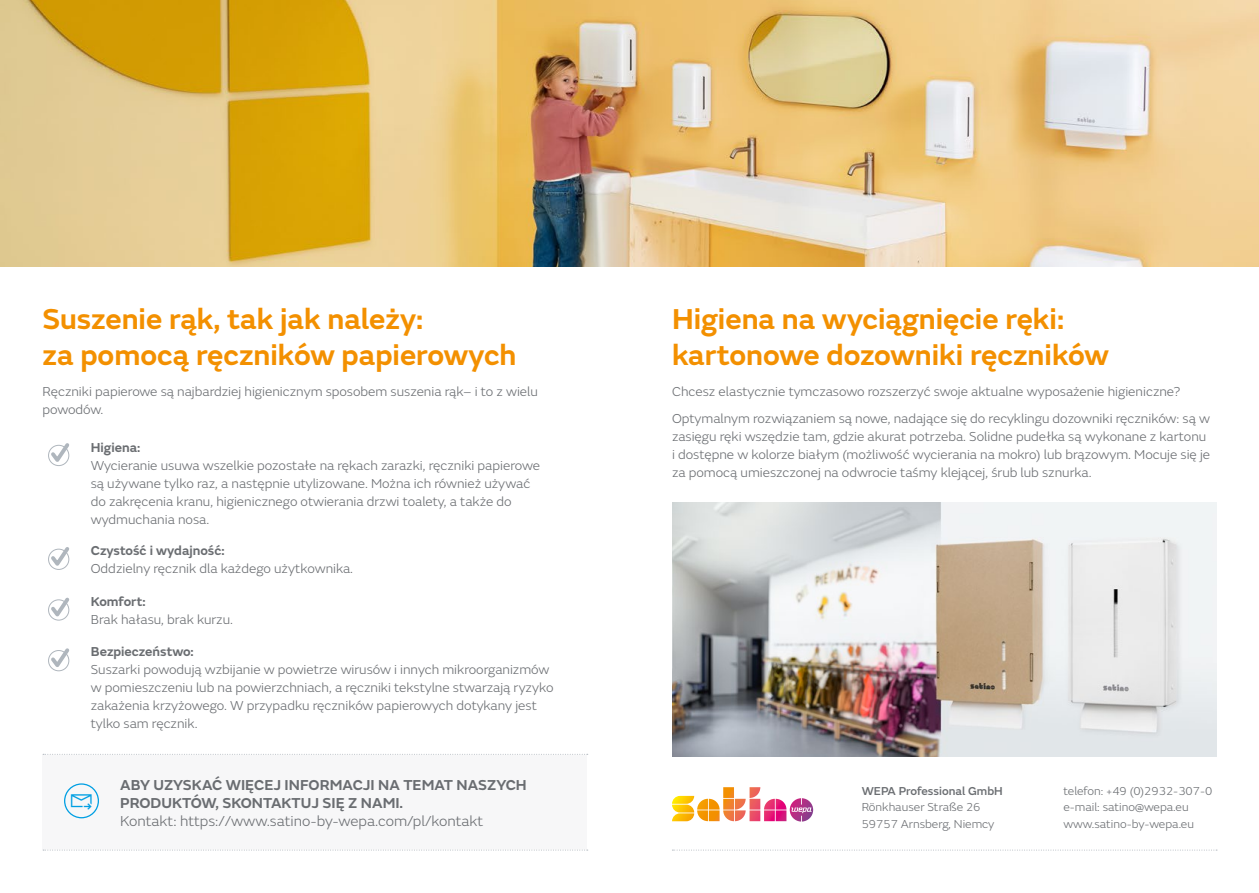
<style>
.page{position:relative;width:1259px;height:893px;background:#fff}
.page>*{position:absolute;margin:0;border:0;box-sizing:border-box;transform-origin:0 0}
.t1{font:600 30px/36px "FS Emeric";color:#f39000}
.t2{font:600 15px/18px "FS Emeric";color:#6a6d71}
.t3{font:300 15px "FS Emeric";color:#6a6d71}
.t4{font:300 13.5px/18px "FS Emeric";color:#6a6d71}
.t5{font:600 13.5px "FS Emeric";color:#6a6d71}
.t6{font:300 12px/16.5px "FS Emeric";color:#6a6d71}
.t7{font:500 12px "FS Emeric";color:#6a6d71}
</style>
<div class="page">
<img style="left:0;top:0;width:1259px;height:267px">
<div style="left:43px;top:754px;width:544px;height:96px;background:#f7f7f8"></div>
<svg style="left:43px;top:754px;width:545px;height:1px"></svg>
<svg style="left:43px;top:850px;width:545px;height:1px"></svg>
<div style="left:64px;top:783px;width:35px;height:35px;border:1px solid #009fe3;border-radius:50%"></div>
<svg style="left:48px;top:443px;width:22px;height:23px"></svg>
<svg style="left:48px;top:547px;width:22px;height:23px"></svg>
<svg style="left:48px;top:597px;width:22px;height:24px"></svg>
<svg style="left:48px;top:648px;width:22px;height:24px"></svg>
<svg style="left:672px;top:787px;width:141px;height:35px"></svg>
<svg style="left:672px;top:850px;width:545px;height:1px"></svg>
<img style="left:672px;top:503px;width:544px;height:254px">
<h1 class="t1" style="left:43px;top:299px;width:475px">Suszenie rąk, tak jak należy:<br>za pomocą ręczników papierowych</h1>
<p class="t4" style="left:43px;top:382px;width:497px">Ręczniki papierowe są najbardziej higienicznym sposobem suszenia rąk– i to z wielu powodów.</p>
<p class="t5" style="left:91px;top:437px;width:51px">Higiena:</p>
<p class="t4" style="left:91px;top:456px;width:451px">Wycieranie usuwa wszelkie pozostałe na rękach zarazki, ręczniki papierowe są używane tylko raz, a następnie utylizowane. Można ich również używać do zakręcenia kranu, higienicznego otwierania drzwi toalety, a także do wydmuchania nosa.</p>
<p class="t5" style="left:91px;top:540px;width:135px">Czystość i wydajność:</p>
<p class="t4" style="left:91px;top:559px;width:264px">Oddzielny ręcznik dla każdego użytkownika.</p>
<p class="t5" style="left:91px;top:591px;width:57px">Komfort:</p>
<p class="t4" style="left:91px;top:610px;width:144px">Brak hałasu, brak kurzu.</p>
<p class="t5" style="left:91px;top:641px;width:105px">Bezpieczeństwo:</p>
<p class="t4" style="left:91px;top:660px;width:464px">Suszarki powodują wzbijanie w powietrze wirusów i innych mikroorganizmów w pomieszczeniu lub na powierzchniach, a ręczniki tekstylne stwarzają ryzyko zakażenia krzyżowego. W przypadku ręczników papierowych dotykany jest tylko sam ręcznik.</p>
<p class="t2" style="left:120px;top:775px;width:408px">ABY UZYSKAĆ WIĘCEJ INFORMACJI NA TEMAT NASZYCH<br>PRODUKTÓW, SKONTAKTUJ SIĘ Z NAMI.</p>
<p class="t3" style="left:120px;top:810px;width:365px">Kontakt: https://www.satino-by-wepa.com/pl/kontakt</p>
<h1 class="t1" style="left:672px;top:299px;width:438px">Higiena na wyciągnięcie ręki: kartonowe dozowniki ręczników</h1>
<p class="t4" style="left:672px;top:378px;width:539px;line-height:26.5px">Chcesz elastycznie tymczasowo rozszerzyć swoje aktualne wyposażenie higieniczne?<br>Optymalnym rozwiązaniem są nowe, nadające się do recyklingu dozowniki ręczników: są w</p>
<p class="t4" style="left:672px;top:427px;width:540px">zasięgu ręki wszędzie tam, gdzie akurat potrzeba. Solidne pudełka są wykonane z kartonu i dostępne w kolorze białym (możliwość wycierania na mokro) lub brązowym. Mocuje się je za pomocą umieszczonej na odwrocie taśmy klejącej, śrub lub sznurka.</p>
<p class="t7" style="left:861px;top:782px;width:143px">WEPA Professional GmbH</p>
<p class="t6" style="left:861px;top:798px;width:134px">Rönkhauser Straße 26<br>59757 Arnsberg, Niemcy</p>
<p class="t6" style="left:1063px;top:782px;width:151px">telefon: +49 (0)2932-307-0 e-mail: satino@wepa.eu www.satino-by-wepa.eu</p>
</div>
